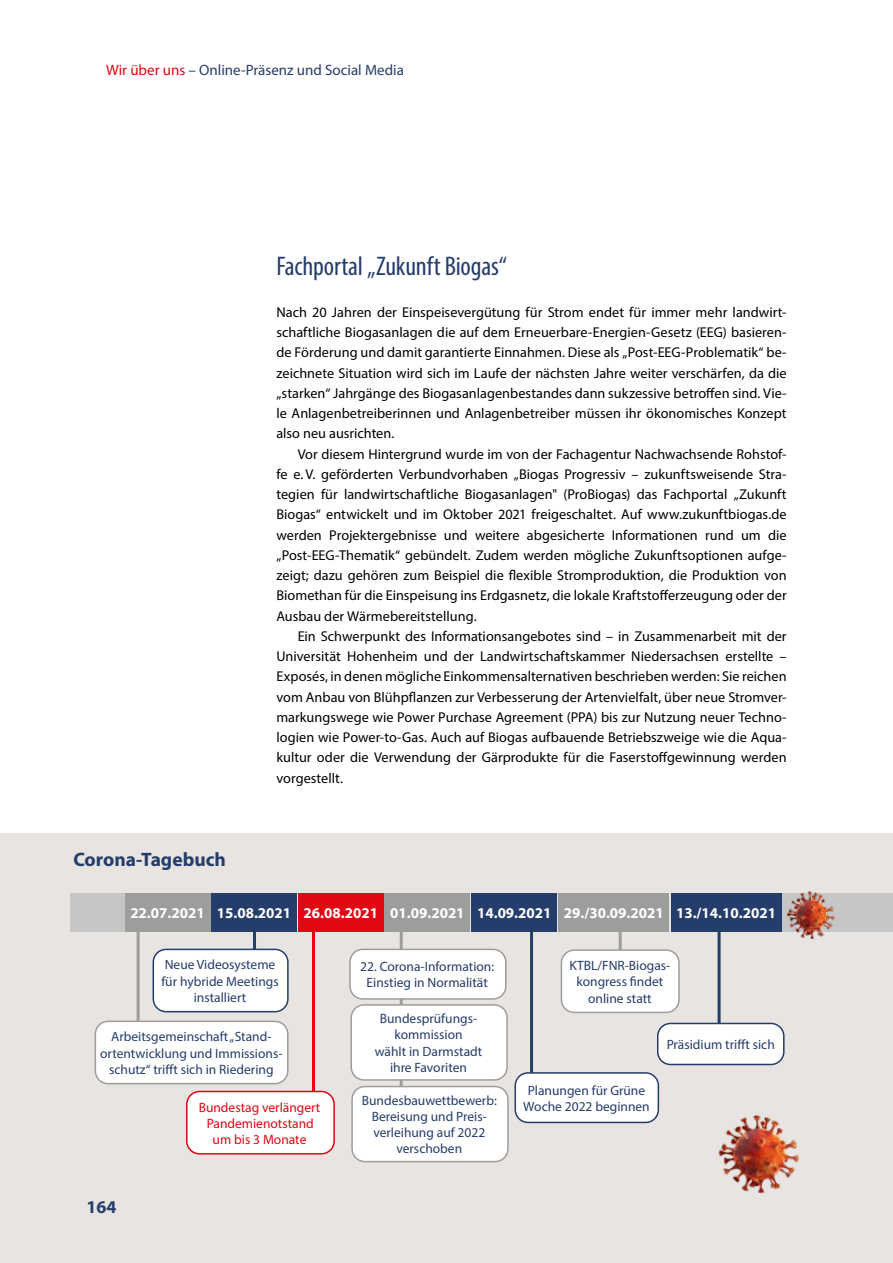
<style>
.page{position:relative;width:893px;height:1263px;background:#fff}
.page>*{position:absolute;margin:0;border:0;box-sizing:border-box;transform-origin:0 0}
.t1{font:condensed 27px "Myriad Pro";letter-spacing:-.005em;color:#253d6b}
.t2{font:700 19.5px "Myriad Pro";color:#253d6b}
.t3{font:700 18px "Myriad Pro";color:#253d6b}
.t4{font:700 15px "Myriad Pro";color:#fff}
.t5{font:15px "Myriad Pro";color:#253d6b}
.t6{font:14.25px/20.2px "Myriad Pro";letter-spacing:.005em;color:#000;text-align:justify}
.t7{font:13.5px/16.2px "Myriad Pro";color:#253d6b;text-align:center}
.t8{font:13.5px/16.2px "Myriad Pro";color:#e30613;text-align:center}
.s1{color:#e30613}
</style>
<div class="page">
<div style="left:0;top:833px;width:893px;height:430px;background:#e8e4e1"></div>
<div style="left:70px;top:893px;width:55px;height:39px;background:#c6c6c6"></div>
<div style="left:781px;top:893px;width:112px;height:39px;background:#c6c6c6"></div>
<div style="left:298px;top:893px;width:85px;height:39px;background:#e30613"></div>
<div style="left:558px;top:893px;width:111px;height:39px;background:#9d9d9c"></div>
<hr style="left:619px;top:927px;width:3px;height:78px;background:#9d9d9c">
<div style="left:671px;top:893px;width:110px;height:39px;background:#253d6b"></div>
<div style="left:212px;top:893px;width:85px;height:39px;background:#253d6b"></div>
<hr style="left:253px;top:927px;width:3px;height:78px;background:#253d6b">
<div style="left:153px;top:949px;width:135px;height:63px;background:#fff;border-radius:13px"></div>
<div style="left:153px;top:949px;width:136px;height:63px;border:2px solid #253d6b;border-radius:13px"></div>
<img style="left:718px;top:1115px;width:81px;height:79px">
<hr style="left:718px;top:929px;width:3px;height:95px;background:#253d6b">
<div style="left:658px;top:1023px;width:126px;height:41px;background:#fff;border-radius:13px"></div>
<div style="left:657px;top:1023px;width:127px;height:42px;border:2px solid #253d6b;border-radius:13px"></div>
<div style="left:561px;top:950px;width:118px;height:62px;background:#fff;border-radius:13px"></div>
<div style="left:561px;top:949px;width:119px;height:64px;border:2px solid #9d9d9c;border-radius:13px"></div>
<hr style="left:312px;top:928px;width:3px;height:168px;background:#e30613">
<div style="left:187px;top:1091px;width:147px;height:63px;background:#fff;border-radius:13px"></div>
<div style="left:186px;top:1091px;width:149px;height:63px;border:2px solid #e30613;border-radius:13px"></div>
<div style="left:472px;top:893px;width:85px;height:39px;background:#253d6b"></div>
<hr style="left:530px;top:924px;width:3px;height:151px;background:#253d6b">
<div style="left:385px;top:893px;width:85px;height:39px;background:#9d9d9c"></div>
<hr style="left:400px;top:932px;width:3px;height:212px;background:#9d9d9c">
<div style="left:350px;top:949px;width:156px;height:50px;background:#fff;border-radius:13px"></div>
<div style="left:349px;top:949px;width:158px;height:51px;border:2px solid #9d9d9c;border-radius:13px"></div>
<div style="left:351px;top:1005px;width:156px;height:75px;background:#fff;border-radius:13px"></div>
<div style="left:350px;top:1004px;width:158px;height:77px;border:2px solid #9d9d9c;border-radius:13px"></div>
<div style="left:352px;top:1086px;width:156px;height:75px;background:#fff;border-radius:13px"></div>
<div style="left:351px;top:1086px;width:158px;height:76px;border:2px solid #9d9d9c;border-radius:13px"></div>
<div style="left:515px;top:1073px;width:143px;height:49px;background:#fff;border-radius:13px"></div>
<div style="left:514px;top:1072px;width:145px;height:51px;border:2px solid #253d6b;border-radius:13px"></div>
<hr style="left:137px;top:926px;width:3px;height:104px;background:#9d9d9c">
<div style="left:125px;top:893px;width:85px;height:39px;background:#9d9d9c"></div>
<div style="left:95px;top:1021px;width:193px;height:63px;background:#fff;border-radius:13px"></div>
<div style="left:95px;top:1020px;width:193px;height:64px;border:2px solid #9d9d9c;border-radius:13px"></div>
<img style="left:787px;top:891px;width:48px;height:48px">
<p class="t5" style="left:106px;top:61px;width:299px"><span class="s1">Wir über uns</span> – Online-Präsenz und Social Media</p>
<h1 class="t1" style="left:276px;top:250px;width:232px">Fachportal „Zukunft Biogas“</h1>
<p class="t6" style="left:276px;top:302px;width:512px">Nach 20 Jahren der Einspeisevergütung für Strom endet für immer mehr landwirt&shy;schaftliche Biogasanlagen die auf dem Erneuerbare-Energien-Gesetz (EEG) basieren&shy;de Förderung und damit garantierte Einnahmen. Diese als „Post-EEG-Problematik“ be&shy;zeichnete Situation wird sich im Laufe der nächsten Jahre weiter verschärfen, da die „starken“ Jahrgänge des Biogasanlagenbestandes dann sukzessive betroffen sind. Vie&shy;le Anlagenbetreiberinnen und Anlagenbetreiber müssen ihr ökonomisches Konzept also neu ausrichten.</p>
<p class="t6" style="left:276px;top:443px;width:512px;text-indent:21px">Vor diesem Hintergrund wurde im von der Fachagentur Nachwachsende Rohstof&shy;fe e.V. geförderten Verbundvorhaben „Biogas Progressiv – zukunftsweisende Stra&shy;tegien für landwirtschaftliche Biogasanlagen" (ProBiogas) das Fachportal „Zukunft Biogas“ entwickelt und im Oktober 2021 freigeschaltet. Auf www.zukunftbiogas.de werden Projektergebnisse und weitere abgesicherte Informationen rund um die „Post-EEG-Thematik“ gebündelt. Zudem werden mögliche Zukunftsoptionen aufge&shy;zeigt; dazu gehören zum Beispiel die flexible Stromproduktion, die Produktion von Biomethan für die Einspeisung ins Erdgasnetz, die lokale Kraftstofferzeugung oder der Ausbau der Wärmebereitstellung.</p>
<p class="t6" style="left:276px;top:626px;width:512px;text-indent:21px">Ein Schwerpunkt des Informationsangebotes sind – in Zusammenarbeit mit der Universität Hohenheim und der Landwirtschaftskammer Niedersachsen erstellte – Exposés, in denen mögliche Einkommensalternativen beschrieben werden: Sie reichen vom Anbau von Blühpflanzen zur Verbesserung der Artenvielfalt, über neue Stromver&shy;markungswege wie Power Purchase Agreement (PPA) bis zur Nutzung neuer Techno&shy;logien wie Power-to-Gas. Auch auf Biogas aufbauende Betriebszweige wie die Aqua&shy;kultur oder die Verwendung der Gärprodukte für die Faserstoffgewinnung werden vorgestellt.</p>
<h2 class="t2" style="left:73px;top:847px;width:154px">Corona-Tagebuch</h2>
<p class="t4" style="left:217px;top:903px;width:163px">15.08.2021 26.08.2021</p>
<p class="t4" style="left:564px;top:903px;width:214px">29./30.09.2021 13./14.10.2021</p>
<p class="t4" style="left:390px;top:903px;width:163px">01.09.2021 14.09.2021</p>
<p class="t4" style="left:130px;top:903px;width:76px">22.07.2021</p>
<p class="t7" style="left:161px;top:956px;width:119px">Neue Videosysteme für hybride Meetings installiert</p>
<p class="t7" style="left:100px;top:1028px;width:184px">Arbeitsgemeinschaft „Stand&shy;ortentwicklung und Immissions&shy;schutz“ trifft sich in Riedering</p>
<p class="t3" style="left:87px;top:1195px;width:31px">164</p>
<p class="t8" style="left:199px;top:1099px;width:123px">Bundestag verlängert<br>Pandemienotstand um bis 3 Monate</p>
<p class="t7" style="left:569px;top:957px;width:102px">KTBL/FNR-Biogas&shy;kongress findet online statt</p>
<p class="t7" style="left:360px;top:958px;width:135px">22. Corona-Information:<br>Einstieg in Normalität</p>
<p class="t7" style="left:375px;top:1010px;width:109px">Bundesprüfungs&shy;kommission<br>wählt in Darmstadt ihre Favoriten</p>
<p class="t7" style="left:362px;top:1092px;width:137px">Bundesbauwettbewerb:<br>Bereisung und Preis&shy;verleihung auf 2022 verschoben</p>
<p class="t7" style="left:523px;top:1082px;width:128px">Planungen für Grüne<br>Woche 2022 beginnen</p>
<p class="t7" style="left:667px;top:1036px;width:110px">Präsidium trifft sich</p>
</div>
